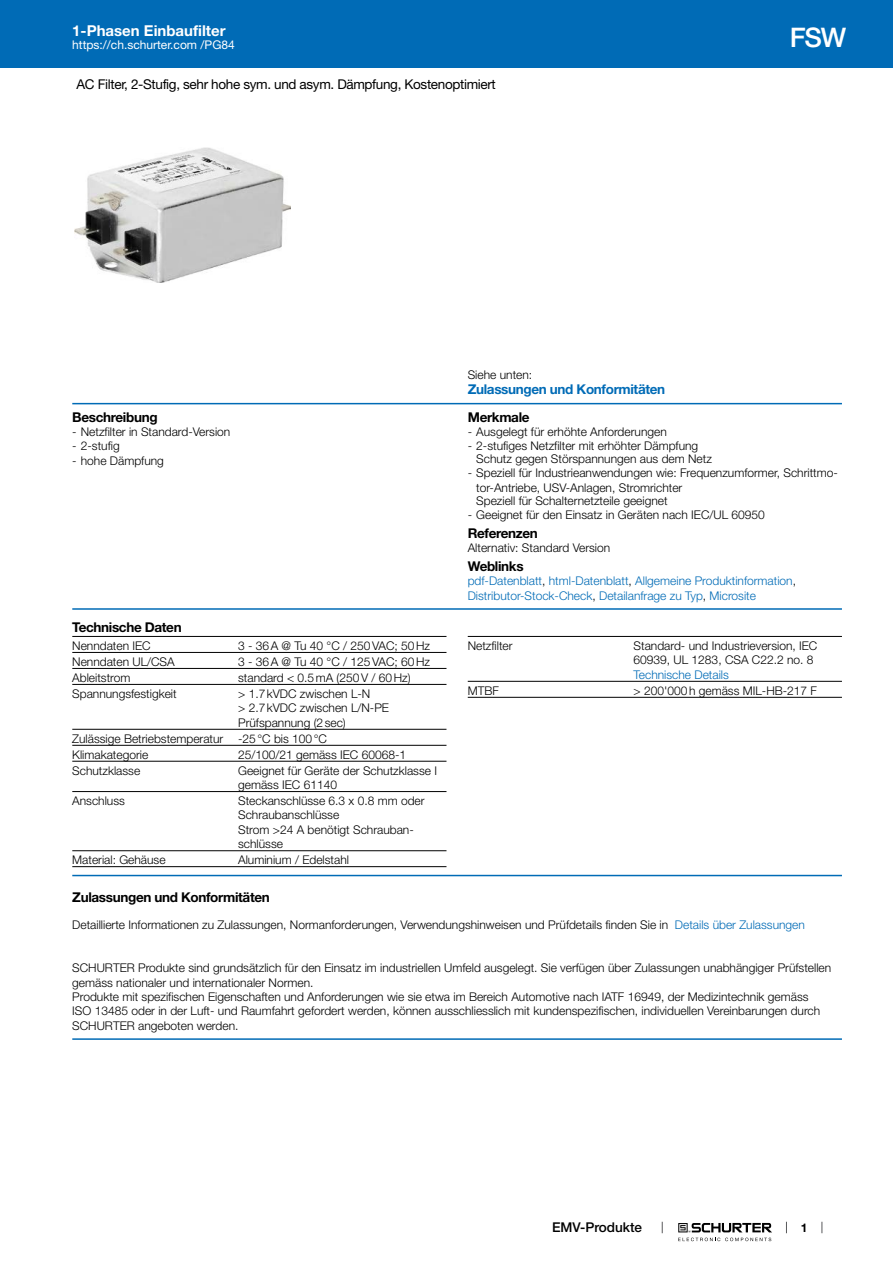
<style>
.page{position:relative;width:893px;height:1263px;background:#fff}
.page>*{position:absolute;margin:0;border:0;box-sizing:border-box;transform-origin:0 0}
.t1{font:500 27px "Helvetica Neue LT";color:#fff}
.t2{font:700 15px "Helvetica Neue LT";color:#fff}
.t3{font:700 13.5px "Helvetica Neue LT";letter-spacing:-.025em;color:#000}
.t4{font:13.5px "Helvetica Neue LT";letter-spacing:-.025em;color:#000}
.t5{font:700 13.5px "Helvetica Neue LT";letter-spacing:-.025em;color:#006bb6}
.t6{font:500 13.5px "Helvetica Neue LT";color:#000}
.t7{font:300 12px/14.4px "Helvetica Neue LT";color:#000}
.t8{font:300 12px/14.4px "Helvetica Neue LT";color:#006bb6}
.t9{font:12px "Helvetica Neue LT";color:#fff}
.t10{font:700 12px "Helvetica Neue LT";color:#000}
.s1{color:#000}
.s2{color:#006bb6}
</style>
<div class="page">
<svg style="left:678px;top:1223px;width:94px;height:18px"></svg>
<div style="left:0;top:0;width:893px;height:68px;background:#006bb6"></div>
<img style="left:75px;top:147px;width:216px;height:135px">
<hr style="left:72px;top:403px;width:770px;height:1px;background:#006bb6">
<hr style="left:72px;top:608px;width:770px;height:2px;background:#006bb6">
<hr style="left:72px;top:636px;width:374px;height:1px;background:#000">
<hr style="left:72px;top:652px;width:374px;height:1px;background:#000">
<hr style="left:72px;top:668px;width:374px;height:1px;background:#000">
<hr style="left:72px;top:684px;width:374px;height:1px;background:#000">
<hr style="left:72px;top:729px;width:374px;height:1px;background:#000">
<hr style="left:72px;top:745px;width:374px;height:1px;background:#000">
<hr style="left:72px;top:761px;width:374px;height:1px;background:#000">
<hr style="left:72px;top:791px;width:374px;height:1px;background:#000">
<hr style="left:72px;top:850px;width:374px;height:1px;background:#000">
<hr style="left:72px;top:866px;width:374px;height:1px;background:#000">
<hr style="left:468px;top:636px;width:374px;height:1px;background:#000">
<hr style="left:468px;top:681px;width:374px;height:1px;background:#000">
<hr style="left:468px;top:697px;width:374px;height:1px;background:#000">
<hr style="left:72px;top:875px;width:770px;height:1px;background:#006bb6">
<hr style="left:72px;top:1038px;width:770px;height:2px;background:#006bb6">
<p class="t2" style="left:72px;top:21px;width:155px">1-Phasen Einbaufilter</p>
<p class="t9" style="left:72px;top:38px;width:164px">https://ch.schurter.com /PG84</p>
<p class="t4" style="left:77px;top:76px;width:421px">AC Filter, 2-Stufig, sehr hohe sym. und asym. Dämpfung, Kostenoptimiert</p>
<p class="t7" style="left:468px;top:368px;width:66px">Siehe unten:</p>
<p class="t5" style="left:468px;top:381px;width:199px">Zulassungen und Konformitäten</p>
<h1 class="t1" style="left:790px;top:21px;width:58px">FSW</h1>
<p class="t3" style="left:72px;top:409px;width:87px">Beschreibung</p>
<p class="t7" style="left:72px;top:424px;width:160px">- Netzfilter in Standard-Version</p>
<p class="t7" style="left:72px;top:438px;width:49px">- 2-stufig</p>
<p class="t7" style="left:72px;top:453px;width:93px">- hohe Dämpfung</p>
<p class="t3" style="left:72px;top:618px;width:111px">Technische Daten</p>
<p class="t7" style="left:72px;top:638px;width:80px">Nenndaten IEC</p>
<p class="t7" style="left:238px;top:638px;width:193px">3 - 36A @ Tu 40 °C / 250VAC; 50Hz</p>
<p class="t7" style="left:72px;top:654px;width:104px">Nenndaten UL/CSA</p>
<p class="t7" style="left:238px;top:654px;width:193px">3 - 36A @ Tu 40 °C / 125VAC; 60Hz</p>
<p class="t7" style="left:72px;top:670px;width:60px">Ableitstrom</p>
<p class="t7" style="left:238px;top:670px;width:174px">standard &lt; 0.5mA (250V / 60Hz)</p>
<p class="t7" style="left:72px;top:686px;width:106px">Spannungsfestigkeit</p>
<p class="t7" style="left:238px;top:686px;width:152px">&gt; 1.7kVDC zwischen L-N<br>&gt; 2.7kVDC zwischen L/N-PE<br>Prüfspannung (2sec)</p>
<p class="t7" style="left:72px;top:730px;width:256px;line-height:16px">Zulässige Betriebstemperatur -25°C bis 100°C<br>Klimakategorie</p>
<p class="t7" style="left:238px;top:747px;width:170px">25/100/21 gemäss IEC 60068-1</p>
<p class="t7" style="left:72px;top:763px;width:70px">Schutzklasse</p>
<p class="t7" style="left:238px;top:763px;width:200px">Geeignet für Geräte der Schutzklasse I gemäss IEC 61140</p>
<p class="t7" style="left:72px;top:793px;width:54px">Anschluss</p>
<p class="t7" style="left:238px;top:793px;width:188px">Steckanschlüsse 6.3 x 0.8 mm oder<br>Schraubanschlüsse<br>Strom &gt;24 A benötigt Schrauban&shy;schlüsse</p>
<p class="t7" style="left:72px;top:852px;width:95px">Material: Gehäuse</p>
<p class="t7" style="left:238px;top:852px;width:112px">Aluminium / Edelstahl</p>
<p class="t3" style="left:468px;top:409px;width:63px">Merkmale</p>
<p class="t7" style="left:468px;top:424px;width:201px">- Ausgelegt für erhöhte Anforderungen</p>
<p class="t7" style="left:476px;top:438px;width:237px;line-height:13.8px;text-indent:-9px">- 2-stufiges Netzfilter mit erhöhter Dämpfung<br>Schutz gegen Störspannungen aus dem Netz</p>
<p class="t7" style="left:476px;top:466px;width:363px;text-indent:-9px">- Speziell für Industrieanwendungen wie: Frequenzumformer, Schrittmo&shy;tor-Antriebe, USV-Anlagen, Stromrichter<br>Speziell für Schalternetzteile geeignet</p>
<p class="t7" style="left:468px;top:507px;width:299px">- Geeignet für den Einsatz in Geräten nach IEC/UL 60950</p>
<p class="t3" style="left:468px;top:525px;width:72px">Referenzen</p>
<p class="t7" style="left:468px;top:541px;width:144px">Alternativ: Standard Version</p>
<p class="t3" style="left:468px;top:558px;width:57px">Weblinks</p>
<p class="t8" style="left:468px;top:573px;width:330px">pdf-Datenblatt<span class="s1">,</span> html-Datenblatt<span class="s1">,</span> Allgemeine Produktinformation<span class="s1">,<br></span>Distributor-Stock-Check<span class="s1">,</span> Detailanfrage zu Typ<span class="s1">,</span> Microsite</p>
<p class="t7" style="left:468px;top:638px;width:46px">Netzfilter</p>
<p class="t7" style="left:634px;top:638px;width:185px">Standard- und Industrieversion, IEC<br>60939, UL 1283, CSA C22.2 no. 8</p>
<p class="t8" style="left:634px;top:667px;width:97px">Technische Details</p>
<p class="t7" style="left:468px;top:683px;width:33px">MTBF</p>
<p class="t7" style="left:634px;top:683px;width:185px">&gt; 200'000h gemäss MIL-HB-217 F</p>
<p class="t3" style="left:72px;top:889px;width:199px">Zulassungen und Konformitäten</p>
<p class="t7" style="left:72px;top:917px;width:734px">Detaillierte Informationen zu Zulassungen, Normanforderungen, Verwendungshinweisen und Prüfdetails finden Sie in <span class="s2">Details über Zulassungen</span></p>
<p class="t7" style="left:72px;top:960px;width:760px">SCHURTER Produkte sind grundsätzlich für den Einsatz im industriellen Umfeld ausgelegt. Sie verfügen über Zulassungen unabhängiger Prüfstellen gemäss nationaler und internationaler Normen.<br>Produkte mit spezifischen Eigenschaften und Anforderungen wie sie etwa im Bereich Automotive nach IATF 16949, der Medizintechnik gemäss<br>ISO 13485 oder in der Luft- und Raumfahrt gefordert werden, können ausschliesslich mit kundenspezifischen, individuellen Vereinbarungen durch SCHURTER angeboten werden.</p>
<p class="t6" style="left:552px;top:1219px;width:92px">EMV-Produkte</p>
<p class="t10" style="left:801px;top:1220px;width:8px">1</p>
</div>
